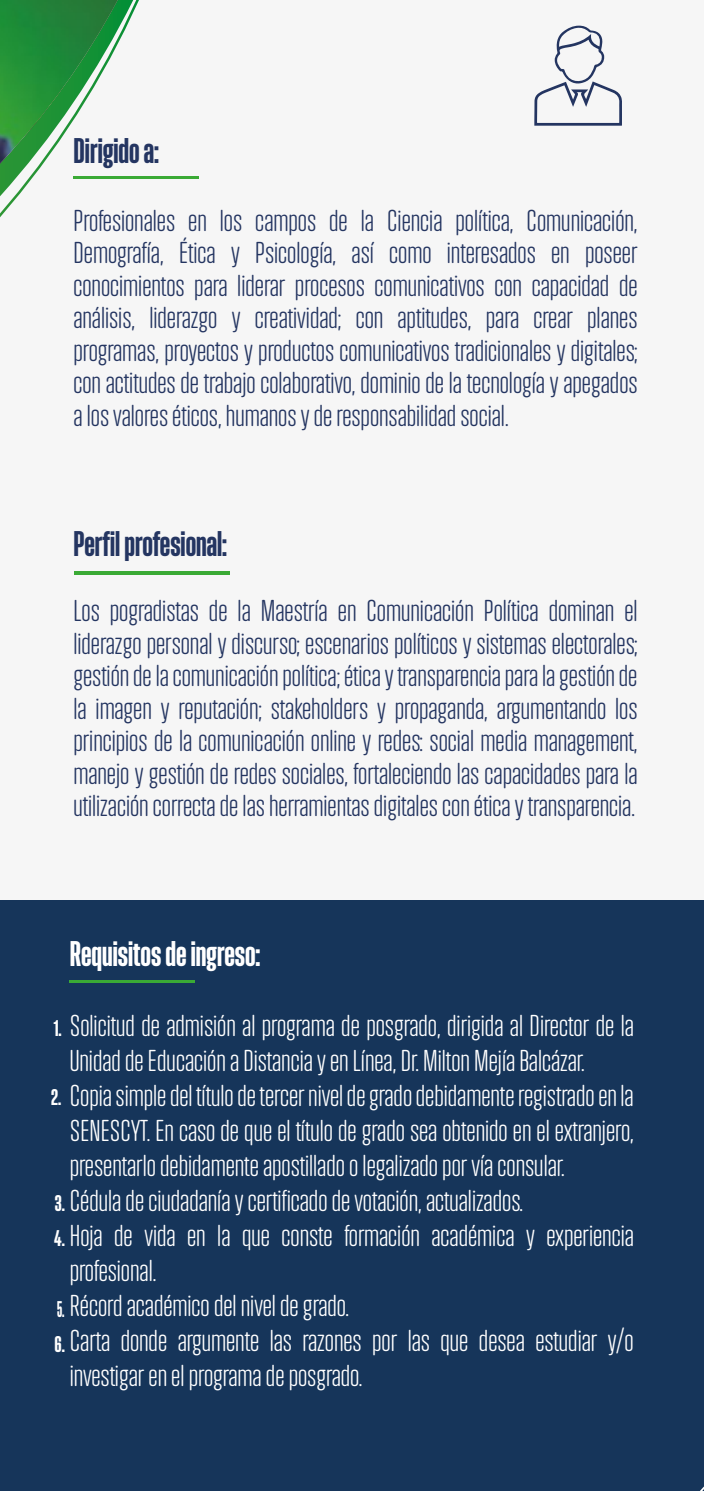
<style>
.page{position:relative;width:704px;height:1491px;background:#fff}
.page>*{position:absolute;margin:0;border:0;box-sizing:border-box;transform-origin:0 0}
.t1{font:600 38.25px "Brecksville";color:#243561}
.t2{font:600 38.25px "Brecksville";color:#fff}
.t3{font:32.5px/32.5px "Brecksville Light Display";color:#243561;text-align:justify}
.t4{font:32.5px/35px "Brecksville Light Display";color:#fff}
.t5{font:600 24.5px/35.2px "Brecksville";color:#fff}
.t6{font:600 24.5px/35.5px "Brecksville";color:#fff;scale:.73 1}
</style>
<div class="page">
<div style="left:0;top:817px;width:703px;height:673px;background:#16355a"></div>
<div style="left:0;top:0;width:703px;height:899px;background:#f6f6f6"></div>
<svg style="left:701px;top:1232px;width:3px;height:258px"></svg>
<svg style="left:0;top:0;width:181px;height:217px"></svg>
<img style="left:63px;top:0;width:55px;height:163px">
<img style="left:0;top:0;width:63px;height:163px">
<hr style="left:73px;top:176px;width:126px;height:2px;background:#3aaa35">
<hr style="left:74px;top:571px;width:155px;height:3px;background:#3aaa35">
<svg style="left:534px;top:26px;width:88px;height:100px"></svg>
<hr style="left:70px;top:980px;width:125px;height:2px;background:#3aaa35">
<p class="t1" style="left:73px;top:132px;width:87px">Dirigido a:</p>
<p class="t3" style="left:73px;top:204px;width:565px">Profesionales en los campos de la Ciencia política, Comunicación, Demografía, Ética y Psicología, así como interesados en poseer conocimientos para liderar procesos comunicativos con capacidad de análisis, liderazgo y creatividad; con aptitudes, para crear planes programas, proyectos y productos comunicativos tradicionales y digitales; con actitudes de trabajo colaborativo, dominio de la tecnología y apegados a los valores éticos, humanos y de responsabilidad social.</p>
<p class="t1" style="left:73px;top:525px;width:155px">Perfil profesional:</p>
<p class="t3" style="left:73px;top:594px;width:565px">Los pogradistas de la Maestría en Comunicación Política dominan el liderazgo personal y discurso; escenarios políticos y sistemas electorales; gestión de la comunicación política; ética y transparencia para la gestión de la imagen y reputación; stakeholders y propaganda, argumentando los principios de la comunicación online y redes: social media management, manejo y gestión de redes sociales, fortaleciendo las capacidades para la utilización correcta de las herramientas digitales con ética y transparencia.</p>
<p class="t2" style="left:70px;top:935px;width:192px">Requisitos de ingreso:</p>
<p class="t4" style="left:70px;top:1007px;width:565px">Solicitud de admisión al programa de posgrado, dirigida al Director de la Unidad de Educación a Distancia y en Línea, Dr. Milton Mejía Balcázar.<br>Copia simple del título de tercer nivel de grado debidamente registrado en la SENESCYT. En caso de que el título de grado sea obtenido en el extranjero, presentarlo debidamente apostillado o legalizado por vía consular.<br>Cédula de ciudadanía y certificado de votación, actualizados.<br>Hoja de vida en la que conste formación académica y experiencia profesional.<br>Récord académico del nivel de grado.<br>Carta donde argumente las razones por las que desea estudiar y/o investigar en el programa de posgrado.</p>
<p class="t5" style="left:54px;top:1010px;width:9px">1.</p>
<p class="t5" style="left:51px;top:1078px;width:12px">2.</p>
<p class="t5" style="left:54px;top:1184px;width:12px">3.<br>4.</p>
<p class="t6" style="left:54px;top:1290px;width:16px">5.<br>6.</p>
</div>
